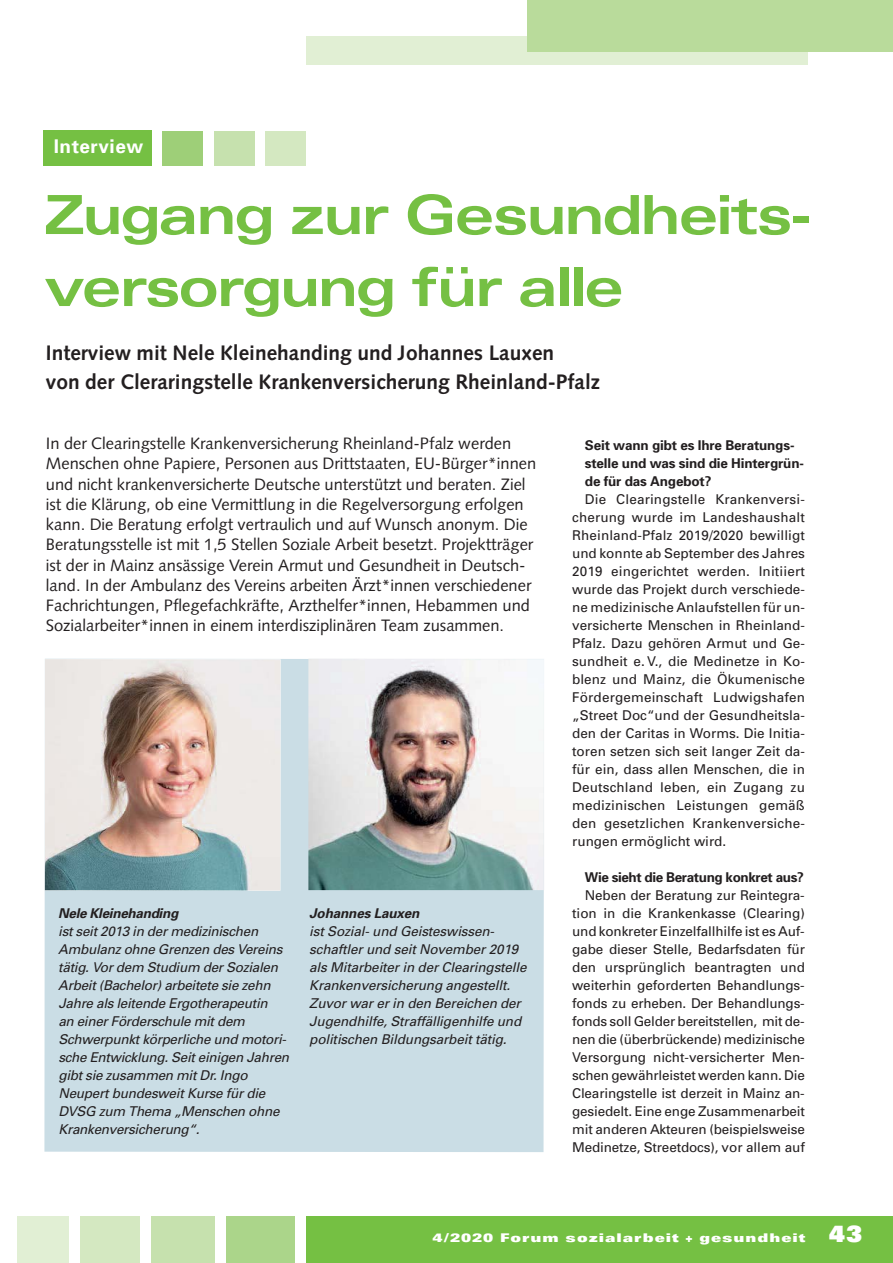
<style>
.page{position:relative;width:893px;height:1263px;background:#fff}
.page>*{position:absolute;margin:0;border:0;box-sizing:border-box;transform-origin:0 0}
.t1{font:700 expanded 54px/72px "Univers";letter-spacing:-.035em;color:#75c043}
.t2{font:700 21px/28.5px "Syntax";color:#231f20}
.t3{font:700 18.9px "Univers";letter-spacing:.03em;color:#fff}
.t4{font:16.5px/20.2px "Syntax";color:#231f20}
.t5{font:13.5px/18px "Univers";color:#231f20;text-align:justify}
.t6{font:italic 13.5px/18px "Univers";letter-spacing:-.02em;color:#231f20}
.t7{font:700 13.5px/18px "Univers";letter-spacing:-.01em;color:#231f20}
.t8{font:italic 700 13.5px "Univers";letter-spacing:-.02em;color:#231f20}
.t9{font:700 13.5px "Univers";letter-spacing:-.03em;color:#231f20}
.t10{font:900 expanded 12px "Univers";letter-spacing:.085em;color:#fff}
.s1{font-stretch:normal;font-size:22.5px}
</style>
<div class="page">
<div style="left:306px;top:36px;width:502px;height:29px;background:#e1efd4"></div>
<div style="left:527px;top:0;width:366px;height:51px;background:#b9db9b"></div>
<div style="left:306px;top:1216px;width:587px;height:47px;background:#75c043"></div>
<div style="left:227px;top:1216px;width:68px;height:47px;background:#abd58a"></div>
<div style="left:151px;top:1216px;width:64px;height:47px;background:#c6e1ae"></div>
<div style="left:80px;top:1216px;width:60px;height:47px;background:#d4e8c1"></div>
<div style="left:18px;top:1216px;width:51px;height:47px;background:#e1efd4"></div>
<div style="left:163px;top:131px;width:40px;height:34px;background:#9ecf78"></div>
<div style="left:214px;top:131px;width:41px;height:34px;background:#c6e1ae"></div>
<div style="left:265px;top:131px;width:40px;height:34px;background:#d4e8c1"></div>
<div style="left:44px;top:659px;width:500px;height:493px;background:#cadde5"></div>
<img style="left:45px;top:659px;width:236px;height:232px">
<img style="left:308px;top:659px;width:236px;height:231px">
<div style="left:43px;top:130px;width:109px;height:35px;background:#75c043"></div>
<h3 class="t3" style="left:54px;top:139px;width:91px">Interview</h3>
<h1 class="t1" style="left:45px;top:182px;width:767px">Zugang zur Gesundheits&shy;versorgung für alle</h1>
<h2 class="t2" style="left:46px;top:340px;width:556px">Interview mit Nele Kleinehanding und Johannes Lauxen<br>von der Cleraringstelle Krankenversicherung Rheinland-Pfalz</h2>
<p class="t4" style="left:46px;top:434px;width:492px">In der Clearingstelle Krankenversicherung Rheinland-Pfalz werden Menschen ohne Papiere, Personen aus Drittstaaten, EU-Bürger*innen und nicht krankenversicherte Deutsche unterstützt und beraten. Ziel ist die Klärung, ob eine Vermittlung in die Regelversorgung erfolgen kann. Die Beratung erfolgt vertraulich und auf Wunsch anonym. Die Beratungsstelle ist mit 1,5 Stellen Soziale Arbeit besetzt. Projektträger ist der in Mainz ansässige Verein Armut und Gesundheit in Deutsch&shy;land. In der Ambulanz des Vereins arbeiten Ärzt*innen verschiedener Fachrichtungen, Pflegefachkräfte, Arzthelfer*innen, Hebammen und Sozialarbeiter*innen in einem interdisziplinären Team zusammen.</p>
<p class="t8" style="left:58px;top:908px;width:122px">Nele Kleinehanding</p>
<p class="t6" style="left:58px;top:924px;width:232px">ist seit 2013 in der medizinischen Ambulanz ohne Grenzen des Vereins tätig. Vor dem Studium der Sozialen Arbeit (Bachelor) arbeitete sie zehn Jahre als leitende Ergotherapeutin<br>an einer Förderschule mit dem Schwerpunkt körperliche und motori&shy;sche Entwicklung. Seit einigen Jahren gibt sie zusammen mit Dr. Ingo Neupert bundesweit Kurse für die DVSG zum Thema „Menschen ohne Krankenversicherung“.</p>
<p class="t8" style="left:309px;top:908px;width:112px">Johannes Lauxen</p>
<p class="t6" style="left:309px;top:924px;width:219px">ist Sozial- und Geisteswissen&shy;schaftler und seit November 2019 als Mitarbeiter in der Clearingstelle Krankenversicherung angestellt.<br>Zuvor war er in den Bereichen der Jugendhilfe, Straffälligenhilfe und politischen Bildungsarbeit tätig.</p>
<p class="t7" style="left:585px;top:438px;width:221px">Seit wann gibt es Ihre Beratungs&shy;stelle und was sind die Hintergrün&shy;de für das Angebot?</p>
<p class="t5" style="left:572px;top:492px;width:234px;text-indent:13px">Die Clearingstelle Krankenversi&shy;cherung wurde im Landeshaushalt Rheinland-Pfalz 2019/2020 bewilligt und konnte ab September des Jahres 2019 eingerichtet werden. Initiiert wurde das Projekt durch verschiede&shy;ne medizinische Anlaufstellen für un&shy;versicherte Menschen in Rheinland-Pfalz. Dazu gehören Armut und Ge&shy;sundheit e. V., die Medinetze in Ko&shy;blenz und Mainz, die Ökumenische Fördergemeinschaft Ludwigshafen „Street Doc“und der Gesundheitsla&shy;den der Caritas in Worms. Die Initia&shy;toren setzen sich seit langer Zeit da&shy;für ein, dass allen Menschen, die in Deutschland leben, ein Zugang zu medizinischen Leistungen gemäß den gesetzlichen Krankenversiche&shy;rungen ermöglicht wird.</p>
<p class="t9" style="left:585px;top:872px;width:220px">Wie sieht die Beratung konkret aus?</p>
<p class="t5" style="left:572px;top:888px;width:234px;text-indent:13px">Neben der Beratung zur Reintegra&shy;tion in die Krankenkasse (Clearing) und konkreter Einzelfallhilfe ist es Auf&shy;gabe dieser Stelle, Bedarfsdaten für den ursprünglich beantragten und weiterhin geforderten Behandlungs&shy;fonds zu erheben. Der Behandlungs&shy;fonds soll Gelder bereitstellen, mit de&shy;nen die (überbrückende) medizinische Versorgung nicht-versicherter Men&shy;schen gewährleistet werden kann. Die Clearingstelle ist derzeit in Mainz an&shy;gesiedelt. Eine enge Zusammenarbeit mit anderen Akteuren (bei spielsweise Medinetze, Streetdocs), vor allem auf</p>
<p class="t10" style="left:433px;top:1231px;width:431px">4/2020 Forum sozialarbeit + gesundheit <span class="s1">43</span></p>
</div>
